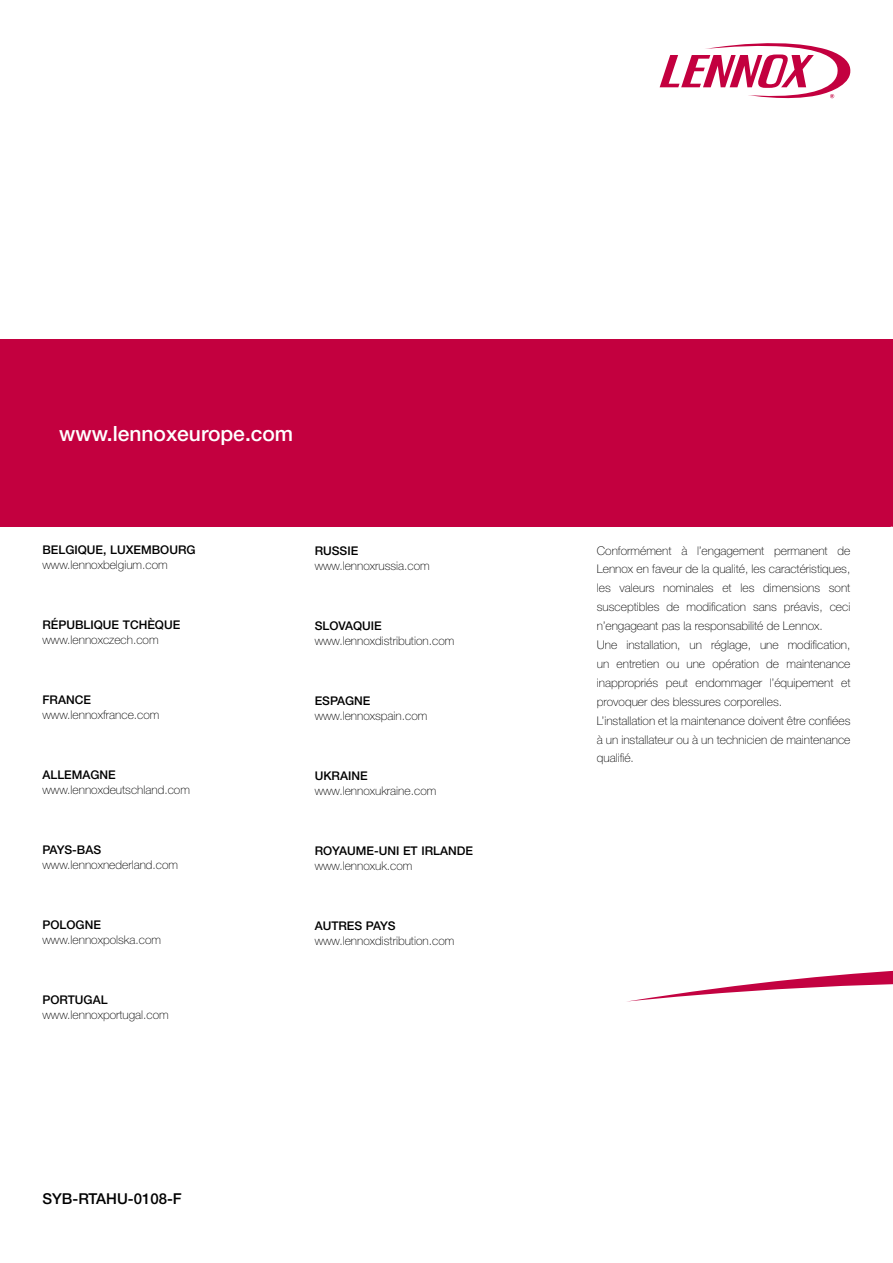
<style>
.page{position:relative;width:893px;height:1263px;background:#fff}
.page>*{position:absolute;margin:0;border:0;box-sizing:border-box;transform-origin:0 0}
.t1{font:500 21px "Helvetica Neue";color:#fff}
.t2{font:500 15px "Helvetica Neue";color:#000}
.t3{font:100 12px/18.9px "Helvetica Neue";color:#000}
.t4{font:500 12px "Helvetica Neue";color:#000}
</style>
<div class="page">
<div style="left:0;top:339px;width:893px;height:187px;background:#c3003f"></div>
<svg style="left:627px;top:970px;width:266px;height:32px"></svg>
<svg style="left:867px;top:526px;width:26px;height:1px"></svg>
<svg style="left:660px;top:43px;width:191px;height:56px"></svg>
<h1 class="t1" style="left:59px;top:421px;width:236px">www.lennoxeurope.com</h1>
<p class="t4" style="left:43px;top:543px;width:155px">BELGIQUE, LUXEMBOURG</p>
<p class="t4" style="left:315px;top:543px;width:45px">RUSSIE</p>
<p class="t3" style="left:43px;top:556px;width:127px">www.lennoxbelgium.com</p>
<p class="t3" style="left:315px;top:556px;width:117px">www.lennoxrussia.com</p>
<p class="t4" style="left:43px;top:618px;width:139px">RÉPUBLIQUE TCHÈQUE</p>
<p class="t4" style="left:315px;top:618px;width:69px">SLOVAQUIE</p>
<p class="t3" style="left:43px;top:631px;width:118px">www.lennoxczech.com</p>
<p class="t3" style="left:315px;top:631px;width:141px">www.lennoxdistribution.com</p>
<p class="t4" style="left:43px;top:693px;width:50px">FRANCE</p>
<p class="t4" style="left:315px;top:693px;width:57px">ESPAGNE</p>
<p class="t3" style="left:43px;top:706px;width:118px">www.lennoxfrance.com</p>
<p class="t3" style="left:315px;top:706px;width:114px">www.lennoxspain.com</p>
<p class="t3" style="left:597px;top:541px;width:255px">Conformément à l’engagement permanent de Lennox en faveur de la qualité, les caractéristiques, les valeurs nominales et les dimensions sont susceptibles de modification sans préavis, ceci n’engageant pas la responsabilité de Lennox.<br>Une installation, un réglage, une modification, un entretien ou une opération de maintenance inappropriés peut endommager l’équipement et provoquer des blessures corporelles.<br>L’installation et la maintenance doivent être confiées à un installateur ou à un technicien de maintenance qualifié.</p>
<p class="t4" style="left:43px;top:768px;width:75px">ALLEMAGNE</p>
<p class="t4" style="left:315px;top:768px;width:54px">UKRAINE</p>
<p class="t3" style="left:43px;top:781px;width:149px">www.lennoxdeutschland.com</p>
<p class="t3" style="left:315px;top:781px;width:123px">www.lennoxukraine.com</p>
<p class="t4" style="left:43px;top:843px;width:60px">PAYS-BAS</p>
<p class="t4" style="left:315px;top:843px;width:160px">ROYAUME-UNI ET IRLANDE</p>
<p class="t3" style="left:43px;top:856px;width:137px">www.lennoxnederland.com</p>
<p class="t3" style="left:315px;top:856px;width:99px">www.lennoxuk.com</p>
<p class="t4" style="left:43px;top:918px;width:60px">POLOGNE</p>
<p class="t4" style="left:315px;top:918px;width:83px">AUTRES PAYS</p>
<p class="t3" style="left:43px;top:931px;width:120px">www.lennoxpolska.com</p>
<p class="t3" style="left:315px;top:931px;width:141px">www.lennoxdistribution.com</p>
<p class="t4" style="left:43px;top:993px;width:67px">PORTUGAL</p>
<p class="t3" style="left:43px;top:1006px;width:128px">www.lennoxportugal.com</p>
<p class="t2" style="left:43px;top:1190px;width:141px">SYB-RTAHU-0108-F</p>
</div>
